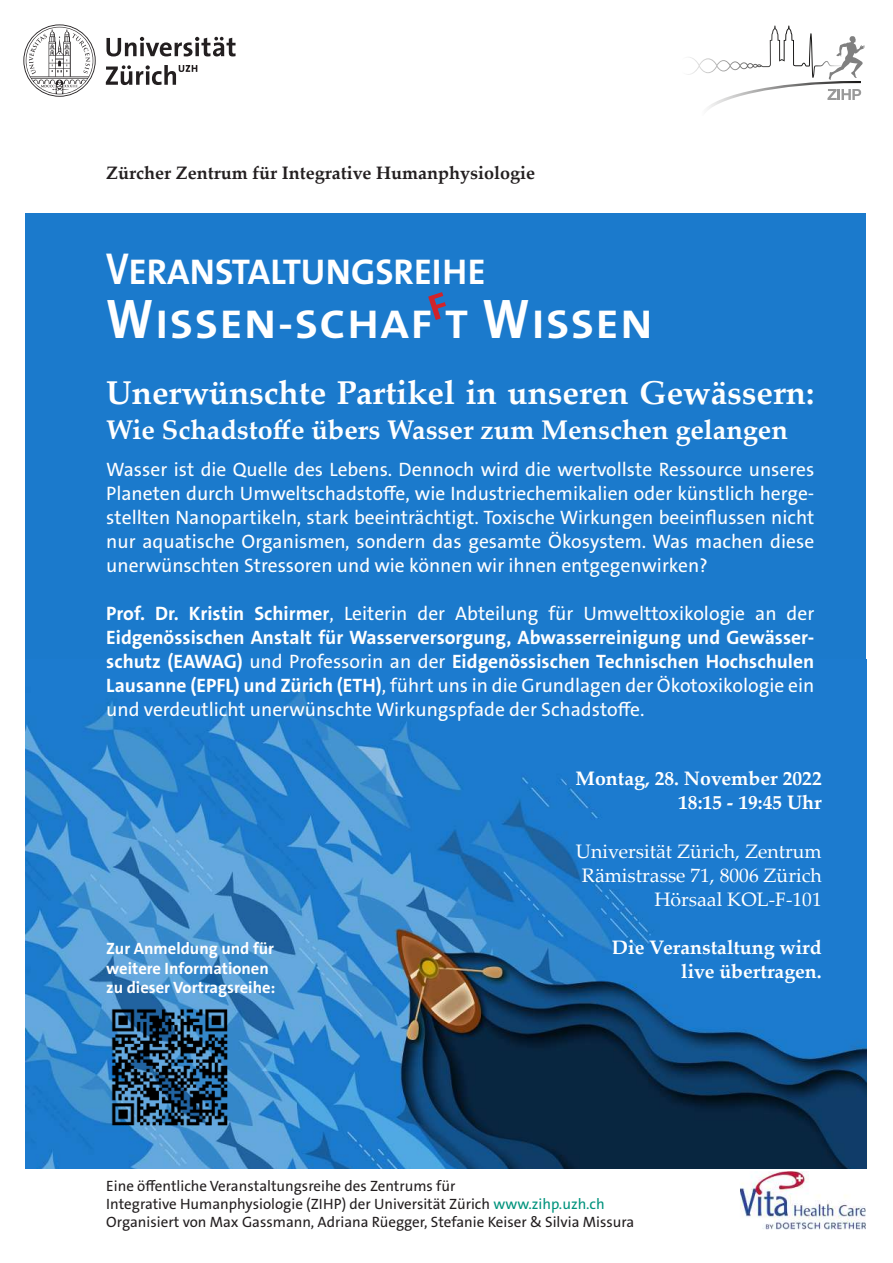
<style>
.page{position:relative;width:893px;height:1263px;background:#fff}
.page>*{position:absolute;margin:0;border:0;box-sizing:border-box;transform-origin:0 0}
.t1{font:40.5px "The Sans LP7 Bld";letter-spacing:.05em;color:#fff;scale:1.11 1}
.t2{font:36px "The Sans LP7 Bld";color:#fff}
.t3{font:700 33px "Palatino Linotype";color:#fff}
.t4{font:700 27px "Palatino Linotype";color:#fff}
.t5{font:19.5px/24px "The Sans LP5 Plain";color:#fff;text-align:justify}
.t6{font:19.5px/24px "The Sans LP7 Bld";color:#fff}
.t7{font:700 19.5px/24px "Palatino Linotype";color:#fff;text-align:right}
.t8{font:19.5px/24px "Palatino Linotype";color:#fff;text-align:right}
.t9{font:700 18px "Palatino Linotype";color:#231f20}
.t10{font:16.5px/19.5px "The Sans LP7 Bld";color:#fff}
.t11{font:15px/18px "The Sans LP5 Plain";color:#231f20}
.s1{font-size:45px}
.s2{font-size:56.25px}
.s3{font-family:"The Sans LP7 Bld"}
.s4{font-family:"The Sans LP5 Plain"}
.s5{color:#00937d}
</style>
<div class="page">
<div style="left:26px;top:213px;width:840px;height:1024px;background:#1b7acc"></div>
<svg style="left:687px;top:26px;width:178px;height:84px"></svg>
<img style="left:26px;top:688px;width:840px;height:481px">
<div style="left:7px;top:1169px;width:876px;height:89px;background:#fff"></div>
<img style="left:740px;top:1171px;width:126px;height:59px">
<img style="left:106px;top:1004px;width:126px;height:126px">
<svg style="left:23px;top:24px;width:213px;height:73px"></svg>
<p class="t9" style="left:106px;top:160px;width:430px">Zürcher Zentrum für Integrative Humanphysiologie</p>
<h2 class="t2" style="left:106px;top:249px;width:381px"><span class="s1">V</span>ERANSTALTUNGSREIHE</h2>
<h1 class="t1" style="left:106px;top:298px;width:493px"><span class="s2">W</span>ISSEN-SCHAF T <span class="s2">W</span>ISSEN</h1>
<h3 class="t3" style="left:106px;top:370px;width:709px">Unerwünschte Partikel in unseren Gewässern:</h3>
<h3 class="t4" style="left:106px;top:410px;width:683px">Wie Schadstoffe übers Wasser zum Menschen gelangen</h3>
<p class="t5" style="left:106px;top:458px;width:709px">Wasser ist die Quelle des Lebens. Dennoch wird die wertvollste Ressource unseres Planeten durch Umweltschadstoffe, wie Industriechemikalien oder künstlich herge&shy;stellten Nanopartikeln, stark beeinträchtigt. Toxische Wirkungen beeinflussen nicht nur aquatische Organismen, sondern das gesamte Ökosystem. Was machen diese unerwünschten Stressoren und wie können wir ihnen entgegenwirken?</p>
<p class="t5" style="left:106px;top:602px;width:709px"><span class="s3">Prof. Dr. Kristin Schirmer</span>, Leiterin der Abteilung für Umwelttoxikologie an der</p>
<p class="t6" style="left:106px;top:626px;width:709px">Eidgenössischen Anstalt für Wasserversorgung, Abwasserreinigung und Gewässer&shy;schutz (EAWAG) <span class="s4">und Professorin an der</span> Eidgenössischen Technischen Hochschulen</p>
<p class="t5" style="left:106px;top:674px;width:709px"><span class="s3">Lausanne (EPFL) und Zürich (ETH)</span>, führt uns in die Grundlagen der Ökotoxikologie ein und verdeutlicht unerwünschte Wirkungspfade der Schadstoffe.</p>
<p class="t10" style="left:106px;top:939px;width:171px">Zur Anmeldung und für weitere Informationen zu dieser Vortragsreihe:</p>
<p class="t7" style="left:576px;top:765px;width:248px">Montag, 28. November 2022<br>18:15 - 19:45 Uhr</p>
<p class="t8" style="left:576px;top:838px;width:247px">Universität Zürich, Zentrum<br>Rämistrasse 71, 8006 Zürich<br>Hörsaal KOL-F-101</p>
<p class="t7" style="left:612px;top:934px;width:211px">Die Veranstaltung wird live übertragen.</p>
<p class="t11" style="left:106px;top:1177px;width:529px">Eine öffentliche Veranstaltungsreihe des Zentrums für<br>Integrative Humanphysiologie (ZIHP) der Universität Zürich <span class="s5">www.zihp.uzh.ch<br></span>Organisiert von Max Gassmann, Adriana Rüegger, Stefanie Keiser &amp; Silvia Missura</p>
</div>
